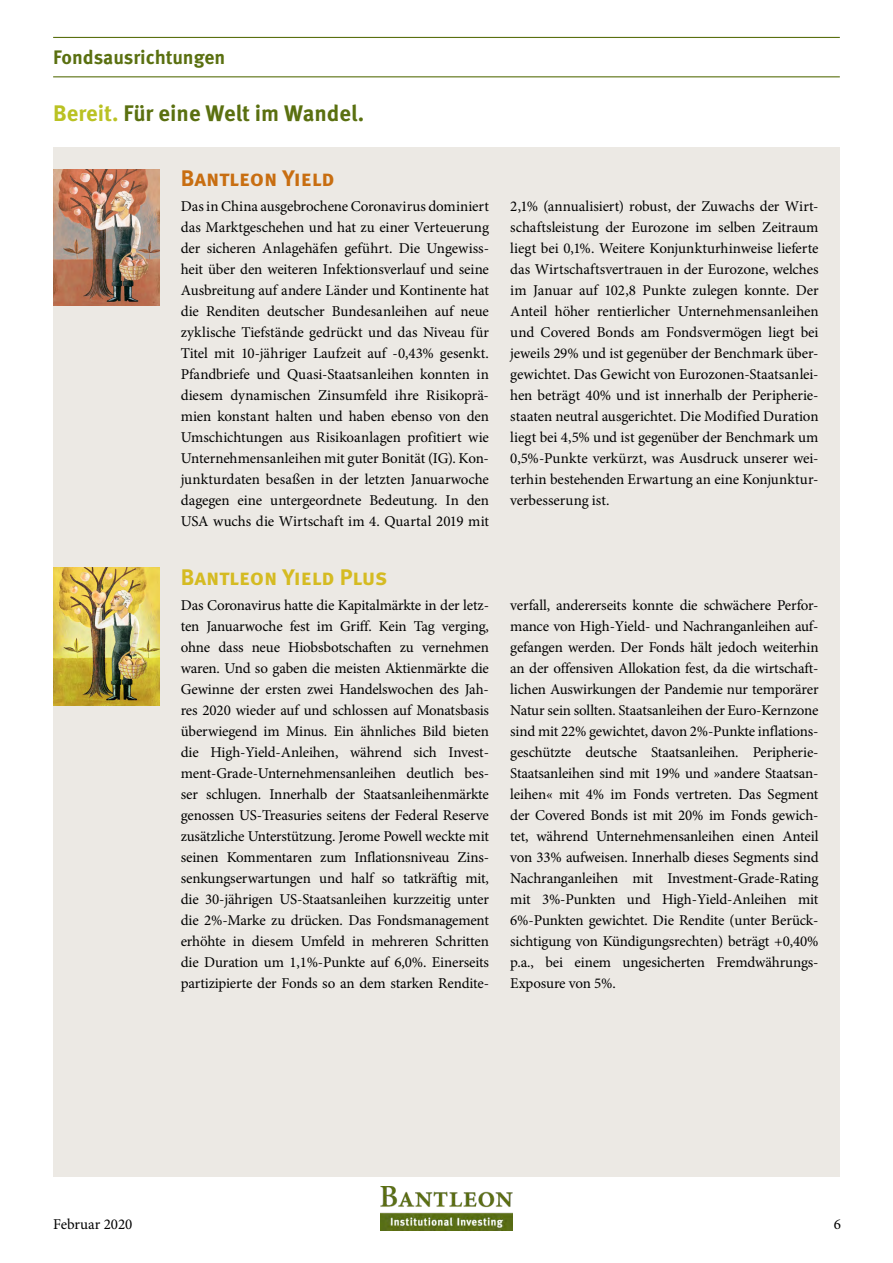
<style>
.page{position:relative;width:893px;height:1263px;background:#fff}
.page>*{position:absolute;margin:0;border:0;box-sizing:border-box;transform-origin:0 0}
.t1{font:700 22.5px "Meta OT";color:#5a7010}
.t2{font:700 22.5px "Meta OT";letter-spacing:-.005em;color:#d5bb22}
.t3{font:700 22.5px "Meta OT";color:#c86e11}
.t4{font:700 19.5px "Meta OT";letter-spacing:-.005em;color:#5a7010}
.t5{font:15px/21px "Minion Pro";letter-spacing:-.01em;color:#000;text-align:justify}
.s1{color:#bac223}
</style>
<div class="page">
<div style="left:53px;top:148px;width:787px;height:1029px;background:#ece9e4"></div>
<hr style="left:53px;top:37px;width:787px;height:1px;background:#5a7010">
<hr style="left:53px;top:76px;width:787px;height:1px;background:#5a7010">
<img style="left:380px;top:1186px;width:133px;height:44px">
<img style="left:53px;top:169px;width:106px;height:136px">
<img style="left:53px;top:568px;width:106px;height:138px">
<h2 class="t4" style="left:53px;top:44px;width:174px">Fondsausrichtungen</h2>
<h1 class="t1" style="left:53px;top:98px;width:313px"><span class="s1">Bereit.</span> Für eine Welt im Wandel.</h1>
<h1 class="t3" style="left:181px;top:163px;width:156px">Bantleon Yield</h1>
<p class="t5" style="left:181px;top:195px;width:310px">Das in China ausgebrochene Coronavirus dominiert das Marktgeschehen und hat zu einer Verteuerung der sicheren Anlagehäfen geführt. Die Ungewiss&shy;heit über den weiteren Infektionsverlauf und seine Ausbreitung auf andere Länder und Kontinente hat die Renditen deutscher Bundesanleihen auf neue zyklische Tiefstände gedrückt und das Niveau für Titel mit 10-jähriger Laufzeit auf -0,43% gesenkt.<br>Pfandbriefe und Quasi-Staatsanleihen konnten in diesem dynamischen Zinsumfeld ihre Risikoprä&shy;mien konstant halten und haben ebenso von den Umschichtungen aus Risikoanlagen profitiert wie Unternehmensanleihen mit guter Bonität (IG). Kon&shy;junkturdaten besaßen in der letzten Januarwoche dagegen eine untergeordnete Bedeutung. In den USA wuchs die Wirtschaft im 4. Quartal 2019 mit</p>
<p class="t5" style="left:510px;top:195px;width:310px">2,1% (annualisiert) robust, der Zuwachs der Wirt&shy;schaftsleistung der Eurozone im selben Zeitraum liegt bei 0,1%. Weitere Konjunkturhinweise lieferte das Wirtschaftsvertrauen in der Eurozone, welches im Januar auf 102,8 Punkte zulegen konnte. Der Anteil höher rentierlicher Unternehmensanleihen und Covered Bonds am Fondsvermögen liegt bei jeweils 29% und ist gegenüber der Benchmark über&shy;gewichtet. Das Gewicht von Eurozonen-Staatsanlei&shy;hen beträgt 40% und ist innerhalb der Peripherie&shy;staaten neutral ausgerichtet. Die Modified Duration liegt bei 4,5% und ist gegenüber der Benchmark um 0,5%-Punkte verkürzt, was Ausdruck unserer wei&shy;terhin bestehenden Erwartung an eine Konjunktur&shy;verbesserung ist.</p>
<h1 class="t2" style="left:181px;top:562px;width:208px">Bantleon Yield Plus</h1>
<p class="t5" style="left:181px;top:594px;width:310px">Das Coronavirus hatte die Kapitalmärkte in der letz&shy;ten Januarwoche fest im Griff. Kein Tag verging, ohne dass neue Hiobsbotschaften zu vernehmen waren. Und so gaben die meisten Aktienmärkte die Gewinne der ersten zwei Handelswochen des Jah&shy;res 2020 wieder auf und schlossen auf Monatsbasis überwiegend im Minus. Ein ähnliches Bild bieten die High-Yield-Anleihen, während sich Invest&shy;ment-Grade-Unternehmensanleihen deutlich bes&shy;ser schlugen. Innerhalb der Staatsanleihenmärkte genossen US-Treasuries seitens der Federal Reserve zusätzliche Unterstützung. Jerome Powell weckte mit seinen Kommentaren zum Inflationsniveau Zins&shy;senkungserwartungen und half so tatkräftig mit, die 30-jährigen US-Staatsanleihen kurzzeitig unter die 2%-Marke zu drücken. Das Fondsmanagement erhöhte in diesem Umfeld in mehreren Schritten die Duration um 1,1%-Punkte auf 6,0%. Einerseits partizipierte der Fonds so an dem starken Rendite-</p>
<p class="t5" style="left:510px;top:594px;width:310px;text-align:left">verfall, andererseits konnte die schwächere Perfor&shy;mance von High-Yield- und Nachranganleihen auf&shy;gefangen werden. Der Fonds hält jedoch weiterhin an der offensiven Allokation fest, da die wirtschaft&shy;lichen Auswirkungen der Pandemie nur temporärer Natur sein sollten. Staatsanleihen der Euro-Kernzone sind mit 22% gewichtet, davon 2%-Punkte inflations&shy;geschützte deutsche Staatsanleihen. Peripherie-- Staatsanleihen sind mit 19% und »andere Staatsan&shy;leihen« mit 4% im Fonds vertreten. Das Segment der Covered Bonds ist mit 20% im Fonds gewich&shy;tet, während Unternehmensanleihen einen Anteil von 33% aufweisen. Innerhalb dieses Segments sind Nachranganleihen mit Investment-Grade--Rating mit 3%-Punkten und High-Yield-Anleihen mit 6%-Punkten gewichtet. Die Rendite (unter Berück&shy;sichtigung von Kündigungsrechten) beträgt +0,40% p.a., bei einem ungesicherten Fremdwährungs-- Exposure von 5%.</p>
<p class="t5" style="left:53px;top:1214px;width:81px">Februar 2020</p>
<p class="t5" style="left:834px;top:1214px;width:9px">6</p>
</div>
